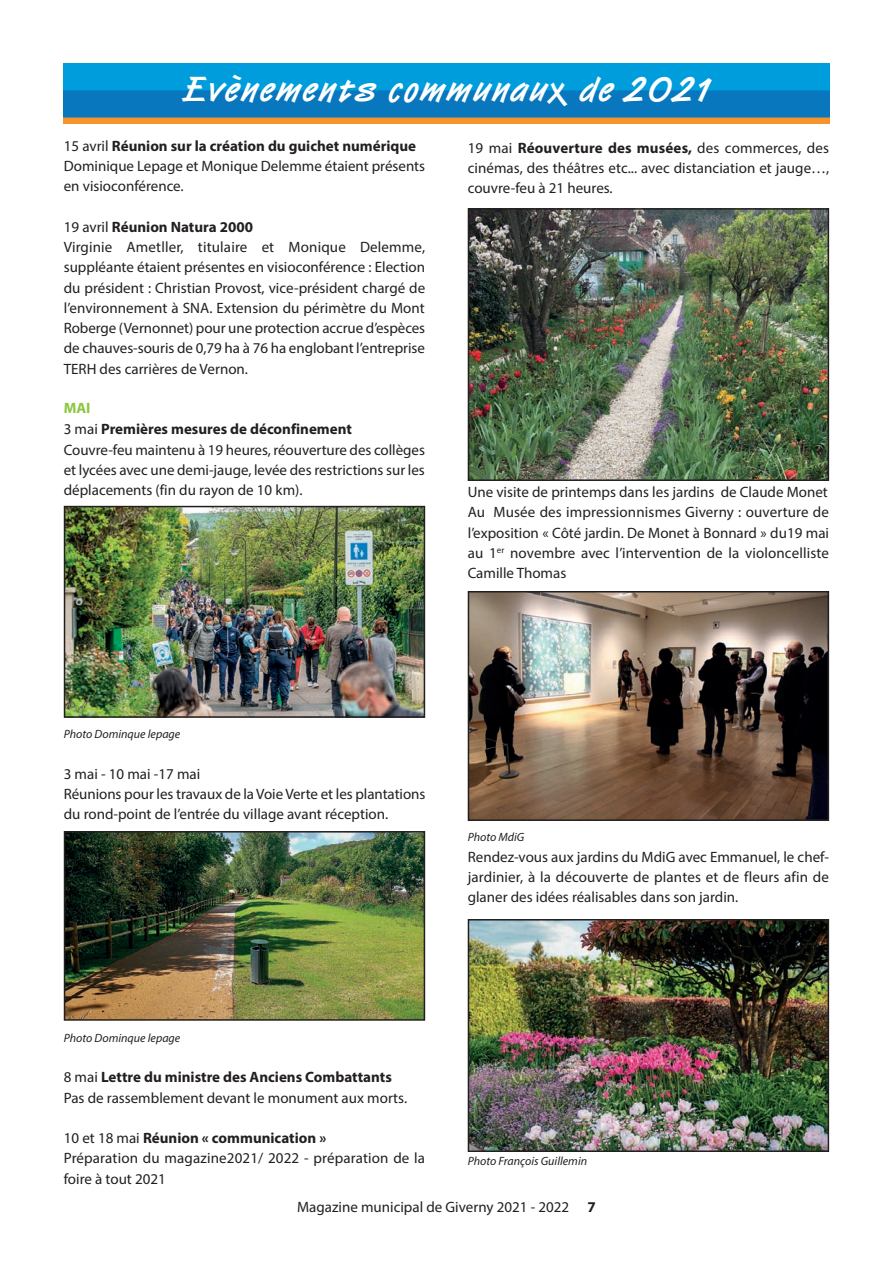
<style>
.page{position:relative;width:894px;height:1263px;background:#fff}
.page>*{position:absolute;margin:0;border:0;box-sizing:border-box;transform-origin:0 0}
.t1{font:700 36px "Van Dijk W01";letter-spacing:.05em;color:#fff}
.t2{font:15px/20.2px "Myriad Pro";color:#231f20}
.t3{font:italic 12px "Myriad Pro";color:#231f20}
.s1{font-weight:700}
.s2{font-weight:700;color:#8bc63e}
</style>
<div class="page">
<img style="left:67px;top:509px;width:355px;height:206px">
<div style="left:64px;top:506px;width:361px;height:212px;border:2px solid #231f20"></div>
<img style="left:471px;top:211px;width:355px;height:267px">
<div style="left:468px;top:208px;width:361px;height:273px;border:2px solid #231f20"></div>
<img style="left:64px;top:64px;width:765px;height:59px">
<img style="left:67px;top:834px;width:355px;height:184px">
<div style="left:64px;top:831px;width:361px;height:190px;border:2px solid #231f20"></div>
<img style="left:471px;top:594px;width:355px;height:224px">
<div style="left:468px;top:591px;width:361px;height:230px;border:2px solid #231f20"></div>
<img style="left:471px;top:922px;width:355px;height:227px">
<div style="left:468px;top:919px;width:361px;height:233px;border:2px solid #231f20"></div>
<h1 class="t1" style="left:184px;top:66px;width:527px">Evènements communaux de 2021</h1>
<p class="t2" style="left:64px;top:137px;width:363px">15 avril <span class="s1">Réunion sur la création du guichet numérique<br></span>Dominique Lepage et Monique Delemme étaient présents en visioconférence.</p>
<p class="t2" style="left:64px;top:218px;width:363px">19 avril <span class="s1">Réunion Natura 2000<br></span>Virginie Ametller, titulaire et Monique Delemme, suppléante étaient présentes en visioconférence : Election du président : Christian Provost, vice-président chargé de l’environnement à SNA. Extension du périmètre du Mont Roberge (Vernonnet) pour une protection accrue d’espèces de chauves-souris de 0,79 ha à 76 ha englobant l’entreprise TERH des carrières de Vernon.</p>
<p class="t2" style="left:64px;top:399px;width:363px"><span class="s2">MAI<br></span>3 mai <span class="s1">Premières mesures de déconfinement<br></span>Couvre-feu maintenu à 19 heures, réouverture des collèges et lycées avec une demi-jauge, levée des restrictions sur les déplacements (fin du rayon de 10 km).</p>
<p class="t2" style="left:468px;top:139px;width:363px;text-align:justify">19 mai <span class="s1">Réouverture des musées,</span> des commerces, des cinémas, des théâtres etc... avec distanciation et jauge…, couvre-feu à 21 heures.</p>
<p class="t2" style="left:468px;top:483px;width:363px;text-align:justify">Une visite de printemps dans les jardins de Claude Monet Au Musée des impressionnismes Giverny : ouverture de l’exposition « Côté jardin. De Monet à Bonnard » du19 mai au 1<sup>er</sup> novembre avec l’intervention de la violoncelliste Camille Thomas</p>
<p class="t3" style="left:64px;top:730px;width:118px">Photo Dominque lepage</p>
<p class="t2" style="left:64px;top:765px;width:363px">3 mai - 10 mai -17 mai<br>Réunions pour les travaux de la Voie Verte et les plantations du rond-point de l’entrée du village avant réception.</p>
<p class="t3" style="left:468px;top:833px;width:58px">Photo MdiG</p>
<p class="t2" style="left:468px;top:848px;width:363px;text-align:justify">Rendez-vous aux jardins du MdiG avec Emmanuel, le chef&shy;jardinier, à la découverte de plantes et de fleurs afin de glaner des idées réalisables dans son jardin.</p>
<p class="t3" style="left:64px;top:1033px;width:118px">Photo Dominque lepage</p>
<p class="t2" style="left:64px;top:1068px;width:345px">8 mai <span class="s1">Lettre du ministre des Anciens Combattants<br></span>Pas de rassemblement devant le monument aux morts.</p>
<p class="t2" style="left:64px;top:1129px;width:363px">10 et 18 mai <span class="s1">Réunion « communication »<br></span>Préparation du magazine2021/ 2022 - préparation de la foire à tout 2021</p>
<p class="t3" style="left:468px;top:1157px;width:121px">Photo François Guillemin</p>
<p class="t2" style="left:297px;top:1198px;width:300px">Magazine municipal de Giverny 2021 - 2022 <span class="s1">7</span></p>
</div>
